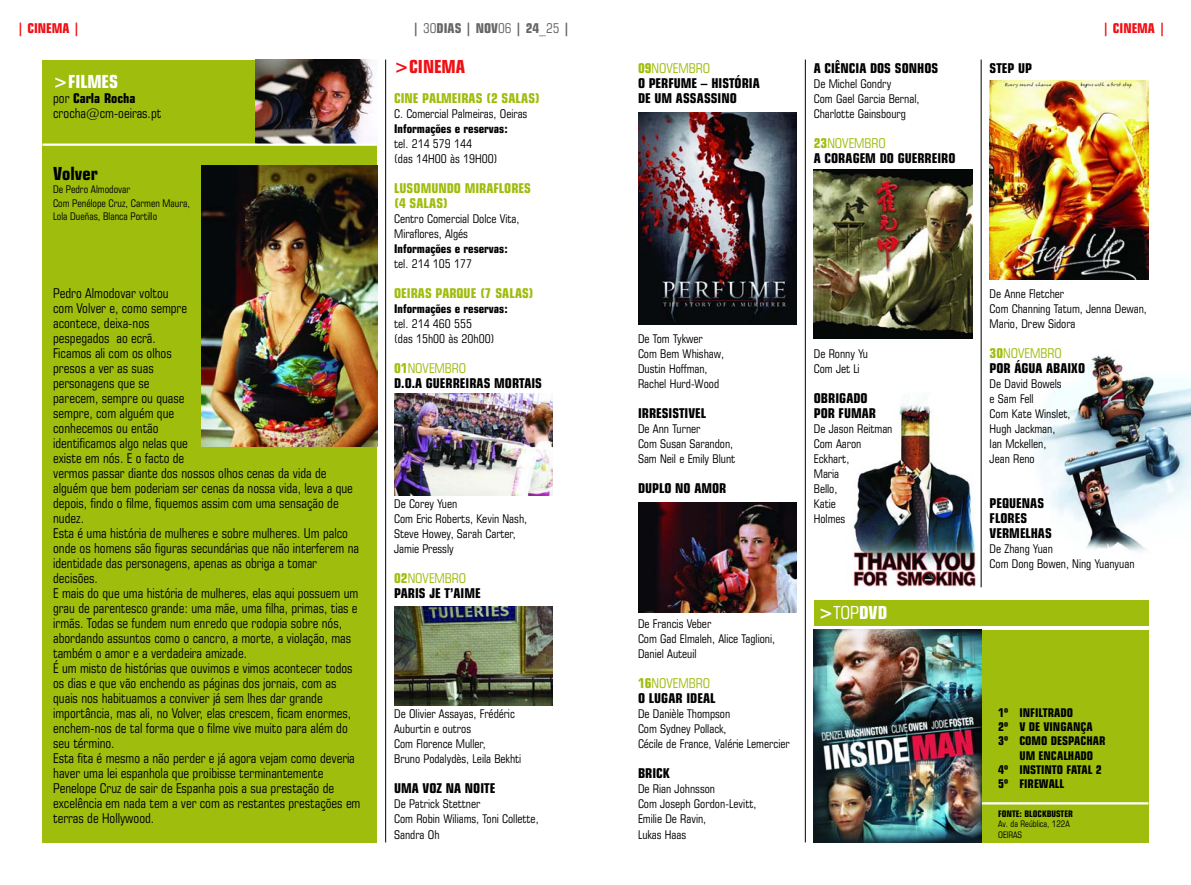
<style>
.page{position:relative;width:1191px;height:885px;background:#fff}
.page>*{position:absolute;margin:0;border:0;box-sizing:border-box;transform-origin:0 0}
.t1{font:700 condensed 18px "Square 721 BT";color:#fff}
.t2{font:700 condensed 18px "Square 721 BT";color:#ef0f14}
.t3{font:700 condensed 18px "Square 721 BT";color:#000}
.t4{font:condensed 13.5px/15px "Square 721 BT";color:#000}
.t5{font:700 condensed 13.5px/15px "Square 721 BT";color:#000}
.t6{font:700 condensed 13.5px/15px "Square 721 BT";color:#9fbd0d}
.t7{font:700 condensed 13.5px "Square 721 BT";color:#666}
.t8{font:700 condensed 13.5px "Square 721 BT";color:#ef0f14}
.t9{font:condensed 12px/15px "Square 721 BT";color:#000}
.t10{font:700 condensed 12px "Square 721 BT";color:#000}
.t11{font:condensed 10.5px/13.5px "Square 721 BT";color:#000}
.t12{font:condensed 9px/10.5px "Square 721 BT";color:#000}
.t13{font:700 condensed 9px "Square 721 BT";color:#000}
.s1{font-weight:400}
.s2{font-weight:700}
.s3{color:#9fbd0d}
.s4{font-weight:400;color:#9fbd0d}
</style>
<div class="page">
<img style="left:853px;top:398px;width:123px;height:188px">
<img style="left:1032px;top:355px;width:159px;height:196px">
<div style="left:43px;top:60px;width:334px;height:782px;background:#9fbd0d"></div>
<hr style="left:385px;top:60px;width:1px;height:782px;background:#000">
<hr style="left:805px;top:60px;width:1px;height:782px;background:#000">
<hr style="left:981px;top:60px;width:1px;height:527px;background:#000">
<img style="left:394px;top:393px;width:159px;height:102px">
<img style="left:394px;top:607px;width:159px;height:98px">
<img style="left:638px;top:502px;width:159px;height:111px">
<img style="left:638px;top:113px;width:159px;height:212px">
<img style="left:814px;top:169px;width:158px;height:170px">
<img style="left:989px;top:81px;width:159px;height:198px">
<div style="left:814px;top:629px;width:334px;height:213px;background:#9fbd0d"></div>
<hr style="left:981px;top:802px;width:167px;height:2px;background:#fff">
<img style="left:814px;top:629px;width:167px;height:213px">
<div style="left:814px;top:600px;width:334px;height:25px;background:#9fbd0d"></div>
<img style="left:201px;top:165px;width:176px;height:281px">
<img style="left:255px;top:60px;width:122px;height:83px">
<hr style="left:43px;top:143px;width:334px;height:3px;background:#fff">
<p class="t8" style="left:17px;top:21px;width:64px">| CINEMA |</p>
<p class="t7" style="left:413px;top:21px;width:159px">| <span class="s1">30</span>DIAS | NOV<span class="s1">06</span> | 24<span class="s1">_25</span> |</p>
<p class="t8" style="left:1102px;top:21px;width:64px">| CINEMA |</p>
<h1 class="t1" style="left:53px;top:71px;width:66px">&gt;FILMES</h1>
<p class="t4" style="left:53px;top:91px;width:110px">por <span class="s2">Carla Rocha </span>crocha@cm-oeiras.pt</p>
<h1 class="t3" style="left:53px;top:163px;width:46px">Volver</h1>
<p class="t11" style="left:53px;top:183px;width:138px">De Pedro Almodovar<br>Com Penélope Cruz, Carmen Maura,<br>Lola Dueñas, Blanca Portillo</p>
<p class="t4" style="left:53px;top:286px;width:309px">Pedro Almodovar voltou<br>com Volver e, como sempre<br>acontece, deixa-nos<br>pespegados ao ecrã.<br>Ficamos ali com os olhos<br>presos a ver as suas<br>personagens que se<br>parecem, sempre ou quase<br>sempre, com alguém que<br>conhecemos ou então<br>identificamos algo nelas que<br>existe em nós. E o facto de<br>vermos passar diante dos nossos olhos cenas da vida de alguém que bem poderiam ser cenas da nossa vida, leva a que depois, findo o filme, fiquemos assim com uma sensação de nudez.<br>Esta é uma história de mulheres e sobre mulheres. Um palco onde os homens são figuras secundárias que não interferem na identidade das personagens, apenas as obriga a tomar decisões.<br>E mais do que uma história de mulheres, elas aqui possuem um grau de parentesco grande: uma mãe, uma filha, primas, tias e irmãs. Todas se fundem num enredo que rodopia sobre nós, abordando assuntos como o cancro, a morte, a violação, mas também o amor e a verdadeira amizade.<br>É um misto de histórias que ouvimos e vimos acontecer todos os dias e que vão enchendo as páginas dos jornais, com as quais nos habituamos a conviver já sem lhes dar grande importância, mas ali, no Volver, elas crescem, ficam enormes, enchem-nos de tal forma que o filme vive muito para além do seu término.<br>Esta fita é mesmo a não perder e já agora vejam como deveria haver uma lei espanhola que proibisse terminantemente Penelope Cruz de sair de Espanha pois a sua prestação de excelência em nada tem a ver com as restantes prestações em terras de Hollywood.</p>
<h1 class="t2" style="left:394px;top:56px;width:73px">&gt;CINEMA</h1>
<p class="t6" style="left:394px;top:91px;width:147px">CINE PALMEIRAS (2 SALAS)</p>
<p class="t9" style="left:394px;top:106px;width:135px">C. Comercial Palmeiras, Oeiras</p>
<p class="t10" style="left:394px;top:122px;width:115px">Informações e reservas:</p>
<p class="t9" style="left:394px;top:136px;width:105px">tel. 214 579 144<br>(das 14H00 às 19H00)</p>
<p class="t6" style="left:394px;top:181px;width:138px">LUSOMUNDO MIRAFLORES (4 SALAS)</p>
<p class="t9" style="left:394px;top:211px;width:127px">Centro Comercial Dolce Vita,<br>Miraflores, Algés</p>
<p class="t10" style="left:394px;top:242px;width:115px">Informações e reservas:</p>
<p class="t9" style="left:394px;top:256px;width:80px">tel. 214 105 177</p>
<p class="t6" style="left:394px;top:286px;width:141px">OEIRAS PARQUE (7 SALAS)</p>
<p class="t10" style="left:394px;top:302px;width:115px">Informações e reservas:</p>
<p class="t9" style="left:394px;top:316px;width:102px">tel. 214 460 555<br>(das 15h00 às 20h00)</p>
<p class="t5" style="left:394px;top:361px;width:149px"><span class="s3">01</span><span class="s4">NOVEMBRO<br></span>D.O.A GUERREIRAS MORTAIS</p>
<p class="t9" style="left:394px;top:496px;width:135px">De Corey Yuen<br>Com Eric Roberts, Kevin Nash,<br>Steve Howey, Sarah Carter,<br>Jamie Pressly</p>
<p class="t5" style="left:394px;top:571px;width:88px"><span class="s3">02</span><span class="s4">NOVEMBRO<br></span>PARIS JE T’AIME</p>
<p class="t9" style="left:394px;top:706px;width:129px">De Olivier Assayas, Frédéric<br>Auburtin e outros<br>Com Florence Muller,<br>Bruno Podalydès, Leila Bekhti</p>
<p class="t5" style="left:394px;top:781px;width:103px">UMA VOZ NA NOITE</p>
<p class="t9" style="left:394px;top:796px;width:146px">De Patrick Stettner<br>Com Robin Wiliams, Toni Collette,<br>Sandra Oh</p>
<p class="t5" style="left:638px;top:61px;width:123px"><span class="s3">09</span><span class="s4">NOVEMBRO<br></span>O PERFUME – HISTÓRIA<br>DE UM ASSASSINO</p>
<p class="t5" style="left:814px;top:61px;width:126px">A CIÊNCIA DOS SONHOS</p>
<p class="t9" style="left:814px;top:76px;width:107px">De Michel Gondry<br>Com Gael Garcia Bernal,<br>Charlotte Gainsbourg</p>
<p class="t5" style="left:814px;top:136px;width:143px"><span class="s3">23</span><span class="s4">NOVEMBRO<br></span>A CORAGEM DO GUERREIRO</p>
<p class="t5" style="left:989px;top:61px;width:44px">STEP UP</p>
<p class="t9" style="left:638px;top:331px;width:87px">De Tom Tykwer<br>Com Bem Whishaw,<br>Dustin Hoffman,<br>Rachel Hurd-Wood</p>
<p class="t5" style="left:638px;top:406px;width:70px">IRRESISTIVEL</p>
<p class="t9" style="left:638px;top:421px;width:99px">De Ann Turner<br>Com Susan Sarandon,<br>Sam Neil e Emily Blunt</p>
<p class="t5" style="left:638px;top:481px;width:90px">DUPLO NO AMOR</p>
<p class="t9" style="left:814px;top:346px;width:56px">De Ronny Yu<br>Com Jet Li</p>
<p class="t5" style="left:814px;top:391px;width:64px">OBRIGADO<br>POR FUMAR</p>
<p class="t9" style="left:814px;top:421px;width:80px">De Jason Reitman<br>Com Aaron<br>Eckhart,<br>Maria<br>Bello,<br>Katie<br>Holmes</p>
<p class="t9" style="left:638px;top:616px;width:139px">De Francis Veber<br>Com Gad Elmaleh, Alice Taglioni,<br>Daniel Auteuil</p>
<p class="t5" style="left:638px;top:676px;width:79px"><span class="s3">16</span><span class="s4">NOVEMBRO<br></span>O LUGAR IDEAL</p>
<p class="t9" style="left:638px;top:706px;width:153px">De Danièle Thompson<br>Com Sydney Pollack,<br>Cécile de France, Valérie Lemercier</p>
<p class="t5" style="left:638px;top:766px;width:33px">BRICK</p>
<p class="t9" style="left:638px;top:781px;width:120px">De Rian Johnsson<br>Com Joseph Gordon-Levitt,<br>Emilie De Ravin,<br>Lukas Haas</p>
<h1 class="t1" style="left:818px;top:602px;width:70px">&gt;<span class="s1">TOP</span>DVD</h1>
<p class="t9" style="left:989px;top:286px;width:159px">De Anne Fletcher<br>Com Channing Tatum, Jenna Dewan,<br>Mario, Drew Sidora</p>
<p class="t5" style="left:989px;top:346px;width:97px"><span class="s3">30</span><span class="s4">NOVEMBRO<br></span>POR ÁGUA ABAIXO</p>
<p class="t9" style="left:989px;top:376px;width:82px">De David Bowels<br>e Sam Fell<br>Com Kate Winslet,<br>Hugh Jackman,<br>Ian Mckellen,<br>Jean Reno</p>
<p class="t5" style="left:989px;top:496px;width:64px">PEQUENAS<br>FLORES<br>VERMELHAS</p>
<p class="t9" style="left:989px;top:541px;width:146px">De Zhang Yuan<br>Com Dong Bowen, Ning Yuanyuan</p>
<p class="t10" style="left:998px;top:705px;width:76px">1º INFILTRADO</p>
<p class="t10" style="left:998px;top:720px;width:96px">2º V DE VINGANÇA</p>
<p class="t10" style="left:998px;top:734px;width:109px">3º COMO DESPACHAR</p>
<p class="t10" style="left:1019px;top:748px;width:75px">UM ENCALHADO</p>
<p class="t10" style="left:998px;top:762px;width:105px">4º INSTINTO FATAL 2</p>
<p class="t10" style="left:998px;top:777px;width:68px">5º FIREWALL</p>
<p class="t13" style="left:998px;top:808px;width:76px">FONTE: BLOCKBUSTER</p>
<p class="t12" style="left:998px;top:818px;width:73px">Av. da Reública, 122A<br>OEIRAS</p>
</div>
